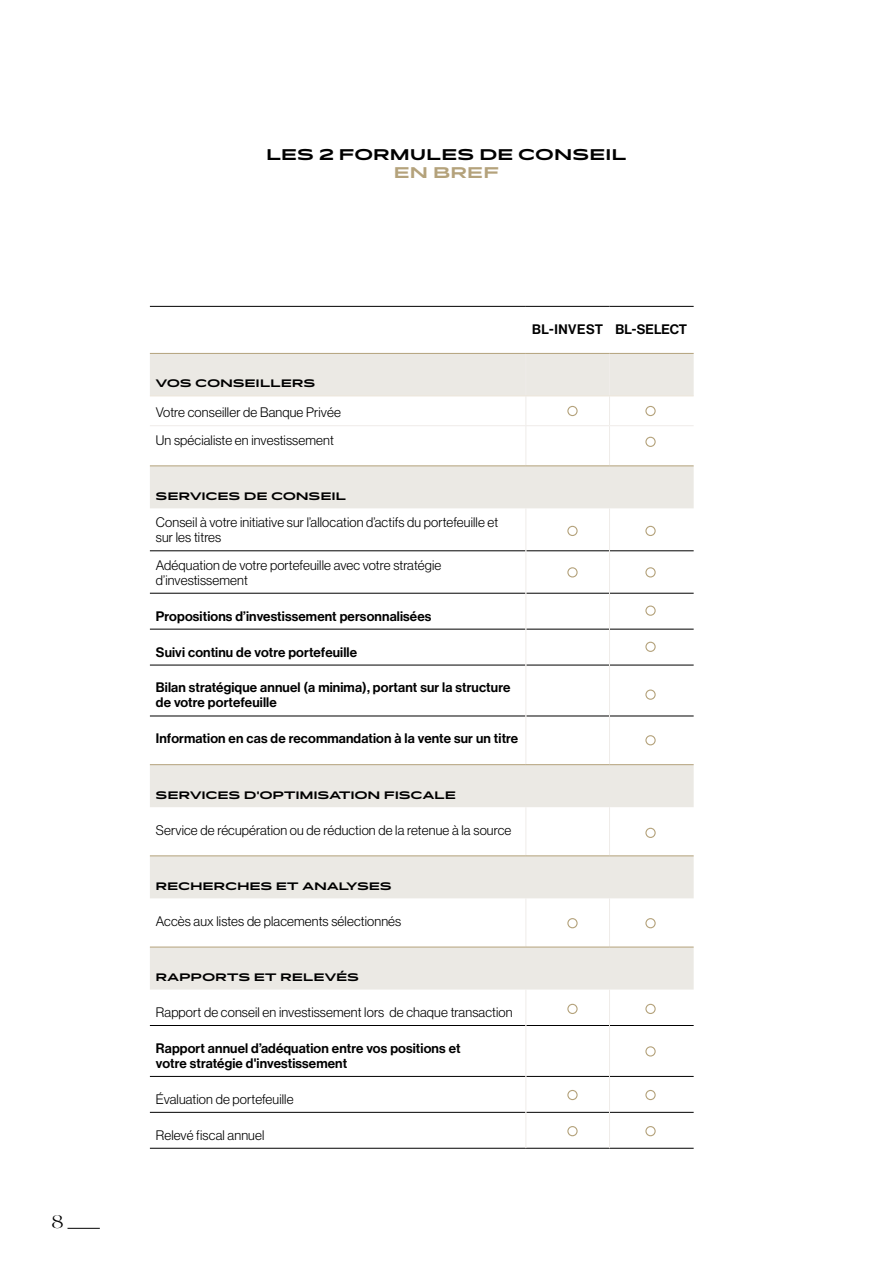
<style>
.page{position:relative;width:893px;height:1263px;background:#fff}
.page>*{position:absolute;margin:0;border:0;box-sizing:border-box;transform-origin:0 0}
.t1{font:300 18px "Cosi Times";color:#000}
.N1{font:700 15px/18px "Pano";letter-spacing:.045em;color:#000;text-align:center}
.txtcourantok{font:13.5px/15px "N Haas Grotesk DS Pro 45 Lt";letter-spacing:.01em;color:#000}
.txtcourantok-2{font:13.5px/15px "N Haas Grotesk DS Pro 65 Md";letter-spacing:.01em;color:#000}
.txtcourantok-3{font:13.5px "N Haas Grotesk DS Pro 65 Md";letter-spacing:.04em;color:#000}
.N2_droit{font:700 10.5px "Pano";letter-spacing:.035em;color:#000}
.s1{color:#b4a27b}
</style>
<div class="page">
<svg style="left:150px;top:354px;width:544px;height:635px"></svg>
<hr style="left:150px;top:306px;width:376px;height:1px;background:#000">
<hr style="left:526px;top:306px;width:83px;height:1px;background:#000">
<hr style="left:609px;top:306px;width:85px;height:1px;background:#000">
<hr style="left:150px;top:550px;width:375px;height:1px;background:#000">
<hr style="left:526px;top:550px;width:83px;height:1px;background:#000">
<hr style="left:610px;top:550px;width:84px;height:1px;background:#000">
<hr style="left:150px;top:665px;width:375px;height:1px;background:#000">
<hr style="left:526px;top:665px;width:83px;height:1px;background:#000">
<hr style="left:610px;top:665px;width:84px;height:1px;background:#000">
<hr style="left:150px;top:716px;width:375px;height:1px;background:#000">
<hr style="left:526px;top:716px;width:83px;height:1px;background:#000">
<hr style="left:610px;top:716px;width:84px;height:1px;background:#000">
<hr style="left:150px;top:1025px;width:375px;height:1px;background:#000">
<hr style="left:526px;top:1025px;width:83px;height:1px;background:#000">
<hr style="left:610px;top:1025px;width:84px;height:1px;background:#000">
<hr style="left:150px;top:1076px;width:375px;height:1px;background:#000">
<hr style="left:526px;top:1076px;width:83px;height:1px;background:#000">
<hr style="left:610px;top:1076px;width:84px;height:1px;background:#000">
<hr style="left:150px;top:1112px;width:375px;height:1px;background:#000">
<hr style="left:526px;top:1112px;width:83px;height:1px;background:#000">
<hr style="left:610px;top:1112px;width:84px;height:1px;background:#000">
<hr style="left:150px;top:1148px;width:376px;height:1px;background:#000">
<hr style="left:526px;top:1148px;width:83px;height:1px;background:#000">
<hr style="left:609px;top:1148px;width:85px;height:1px;background:#000">
<hr style="left:150px;top:593px;width:375px;height:1px;background:#000">
<hr style="left:526px;top:593px;width:83px;height:1px;background:#000">
<hr style="left:610px;top:593px;width:84px;height:1px;background:#000">
<hr style="left:150px;top:629px;width:375px;height:1px;background:#000">
<hr style="left:526px;top:629px;width:83px;height:1px;background:#000">
<hr style="left:610px;top:629px;width:84px;height:1px;background:#000">
<hr style="left:150px;top:425px;width:376px;height:1px;background:#efece9">
<hr style="left:526px;top:425px;width:83px;height:1px;background:#efece9">
<hr style="left:609px;top:425px;width:85px;height:1px;background:#efece9">
<hr style="left:525px;top:354px;width:1px;height:42px;background:#efece9">
<hr style="left:609px;top:354px;width:1px;height:42px;background:#efece9">
<svg style="left:525px;top:397px;width:1px;height:28px"></svg>
<svg style="left:609px;top:397px;width:1px;height:28px"></svg>
<hr style="left:525px;top:426px;width:1px;height:39px;background:#efece9">
<hr style="left:609px;top:426px;width:1px;height:39px;background:#efece9">
<hr style="left:525px;top:508px;width:1px;height:43px;background:#efece9">
<hr style="left:609px;top:508px;width:1px;height:43px;background:#efece9">
<hr style="left:525px;top:551px;width:1px;height:42px;background:#efece9">
<hr style="left:609px;top:551px;width:1px;height:42px;background:#efece9">
<hr style="left:525px;top:593px;width:1px;height:36px;background:#efece9">
<hr style="left:609px;top:593px;width:1px;height:36px;background:#efece9">
<hr style="left:525px;top:629px;width:1px;height:36px;background:#efece9">
<hr style="left:609px;top:629px;width:1px;height:36px;background:#efece9">
<hr style="left:525px;top:665px;width:1px;height:51px;background:#efece9">
<hr style="left:609px;top:665px;width:1px;height:51px;background:#efece9">
<hr style="left:525px;top:716px;width:1px;height:48px;background:#efece9">
<hr style="left:609px;top:716px;width:1px;height:48px;background:#efece9">
<hr style="left:525px;top:807px;width:1px;height:48px;background:#efece9">
<hr style="left:609px;top:807px;width:1px;height:48px;background:#efece9">
<hr style="left:525px;top:989px;width:1px;height:36px;background:#efece9">
<hr style="left:609px;top:989px;width:1px;height:36px;background:#efece9">
<hr style="left:525px;top:1025px;width:1px;height:51px;background:#efece9">
<hr style="left:609px;top:1025px;width:1px;height:51px;background:#efece9">
<hr style="left:525px;top:1076px;width:1px;height:36px;background:#efece9">
<hr style="left:609px;top:1076px;width:1px;height:36px;background:#efece9">
<hr style="left:525px;top:1112px;width:1px;height:36px;background:#efece9">
<hr style="left:609px;top:1112px;width:1px;height:36px;background:#efece9">
<hr style="left:525px;top:898px;width:1px;height:49px;background:#efece9">
<hr style="left:609px;top:898px;width:1px;height:49px;background:#efece9">
<hr style="left:150px;top:353px;width:376px;height:1px;background:#b4a27b">
<hr style="left:526px;top:353px;width:83px;height:1px;background:#b4a27b">
<hr style="left:609px;top:353px;width:85px;height:1px;background:#b4a27b">
<hr style="left:150px;top:396px;width:376px;height:1px;background:#ece6da">
<hr style="left:526px;top:396px;width:83px;height:1px;background:#ece6da">
<hr style="left:609px;top:396px;width:85px;height:1px;background:#ece6da">
<hr style="left:150px;top:465px;width:376px;height:1px;background:#b4a27b">
<hr style="left:526px;top:465px;width:83px;height:1px;background:#b4a27b">
<hr style="left:609px;top:465px;width:85px;height:1px;background:#b4a27b">
<hr style="left:150px;top:764px;width:376px;height:1px;background:#b4a27b">
<hr style="left:526px;top:764px;width:83px;height:1px;background:#b4a27b">
<hr style="left:609px;top:764px;width:85px;height:1px;background:#b4a27b">
<hr style="left:150px;top:855px;width:376px;height:1px;background:#b4a27b">
<hr style="left:526px;top:855px;width:83px;height:1px;background:#b4a27b">
<hr style="left:609px;top:855px;width:85px;height:1px;background:#b4a27b">
<hr style="left:150px;top:947px;width:376px;height:1px;background:#b4a27b">
<hr style="left:526px;top:947px;width:83px;height:1px;background:#b4a27b">
<hr style="left:609px;top:947px;width:85px;height:1px;background:#b4a27b">
<div style="left:567px;top:406px;width:11px;height:10px;border:1px solid #b4a27b;border-radius:50%"></div>
<div style="left:645px;top:406px;width:11px;height:10px;border:1px solid #b4a27b;border-radius:50%"></div>
<div style="left:645px;top:437px;width:11px;height:10px;border:1px solid #b4a27b;border-radius:50%"></div>
<div style="left:567px;top:526px;width:11px;height:10px;border:1px solid #b4a27b;border-radius:50%"></div>
<div style="left:567px;top:567px;width:11px;height:10px;border:1px solid #b4a27b;border-radius:50%"></div>
<div style="left:645px;top:526px;width:11px;height:10px;border:1px solid #b4a27b;border-radius:50%"></div>
<div style="left:645px;top:567px;width:11px;height:10px;border:1px solid #b4a27b;border-radius:50%"></div>
<div style="left:645px;top:605px;width:11px;height:11px;border:1px solid #b4a27b;border-radius:50%"></div>
<div style="left:645px;top:642px;width:11px;height:10px;border:1px solid #b4a27b;border-radius:50%"></div>
<div style="left:645px;top:689px;width:11px;height:11px;border:1px solid #b4a27b;border-radius:50%"></div>
<div style="left:645px;top:735px;width:11px;height:10px;border:1px solid #b4a27b;border-radius:50%"></div>
<div style="left:645px;top:828px;width:11px;height:10px;border:1px solid #b4a27b;border-radius:50%"></div>
<div style="left:645px;top:918px;width:11px;height:10px;border:1px solid #b4a27b;border-radius:50%"></div>
<div style="left:645px;top:1004px;width:11px;height:10px;border:1px solid #b4a27b;border-radius:50%"></div>
<div style="left:645px;top:1046px;width:11px;height:10px;border:1px solid #b4a27b;border-radius:50%"></div>
<div style="left:645px;top:1090px;width:11px;height:10px;border:1px solid #b4a27b;border-radius:50%"></div>
<div style="left:645px;top:1126px;width:11px;height:10px;border:1px solid #b4a27b;border-radius:50%"></div>
<div style="left:567px;top:1090px;width:11px;height:10px;border:1px solid #b4a27b;border-radius:50%"></div>
<div style="left:567px;top:1126px;width:11px;height:10px;border:1px solid #b4a27b;border-radius:50%"></div>
<div style="left:567px;top:1004px;width:11px;height:10px;border:1px solid #b4a27b;border-radius:50%"></div>
<div style="left:567px;top:918px;width:11px;height:10px;border:1px solid #b4a27b;border-radius:50%"></div>
<hr style="left:68px;top:1228px;width:32px;height:1px;background:#000">
<p class="t1" style="left:51px;top:1212px;width:14px">8</p>
<p class="N1" style="left:267px;top:146px;width:361px">LES 2 FORMULES DE CONSEIL<br><span class="s1">EN BREF</span></p>
<p class="txtcourantok-3" style="left:532px;top:321px;width:73px">BL-INVEST</p>
<p class="txtcourantok-2" style="left:616px;top:322px;width:73px">BL-SELECT</p>
<p class="N2_droit" style="left:156px;top:377px;width:161px">VOS CONSEILLERS</p>
<p class="txtcourantok" style="left:156px;top:405px;width:186px">Votre conseiller de Banque Privée</p>
<p class="txtcourantok" style="left:156px;top:432px;width:179px">Un spécialiste en investissement</p>
<p class="N2_droit" style="left:156px;top:489px;width:192px">SERVICES DE CONSEIL</p>
<p class="txtcourantok" style="left:156px;top:515px;width:344px">Conseil à votre initiative sur l’allocation d’actifs du portefeuille et sur les titres</p>
<p class="txtcourantok" style="left:156px;top:557px;width:287px">Adéquation de votre portefeuille avec votre stratégie</p>
<p class="txtcourantok" style="left:156px;top:572px;width:93px">d’investissement</p>
<p class="txtcourantok-2" style="left:156px;top:609px;width:277px">Propositions d’investissement personnalisées</p>
<p class="txtcourantok-2" style="left:156px;top:644px;width:203px">Suivi continu de votre portefeuille</p>
<p class="txtcourantok-2" style="left:156px;top:680px;width:356px">Bilan stratégique annuel (a minima), portant sur la structure de votre portefeuille</p>
<p class="txtcourantok-2" style="left:156px;top:731px;width:364px">Information en cas de recommandation à la vente sur un titre</p>
<p class="N2_droit" style="left:156px;top:788px;width:301px">SERVICES D'OPTIMISATION FISCALE</p>
<p class="txtcourantok" style="left:156px;top:822px;width:357px">Service de récupération ou de réduction de la retenue à la source</p>
<p class="N2_droit" style="left:156px;top:879px;width:237px">RECHERCHES ET ANALYSES</p>
<p class="txtcourantok" style="left:156px;top:913px;width:247px">Accès aux listes de placements sélectionnés</p>
<p class="N2_droit" style="left:156px;top:970px;width:204px">RAPPORTS ET RELEVÉS</p>
<p class="txtcourantok" style="left:156px;top:1005px;width:358px">Rapport de conseil en investissement lors de chaque transaction</p>
<p class="txtcourantok-2" style="left:156px;top:1041px;width:306px">Rapport annuel d’adéquation entre vos positions et votre stratégie d'investissement</p>
<p class="txtcourantok" style="left:156px;top:1091px;width:139px">Évaluation de portefeuille</p>
<p class="txtcourantok" style="left:156px;top:1127px;width:110px">Relevé fiscal annuel</p>
</div>
